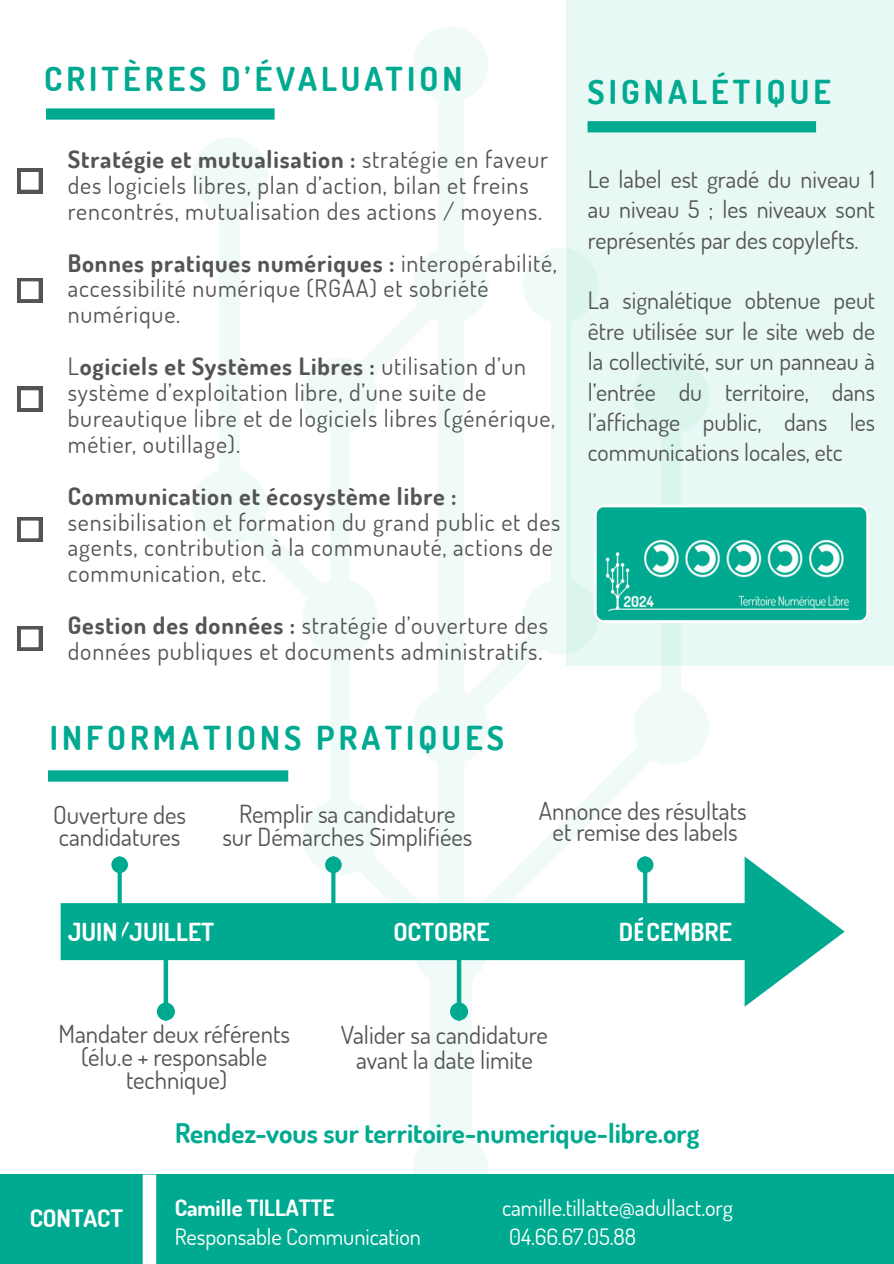
<style>
.page{position:relative;width:894px;height:1264px;background:#fff}
.page>*{position:absolute;margin:0;border:0;box-sizing:border-box;transform-origin:0 0}
.t1{font:700 33px "Dosis";letter-spacing:.125em;color:#00aa90}
.t2{font:700 27px "Dosis";color:#00aa90}
.t3{font:24.9px/22.8px "Dosis";color:#545454;text-align:center}
.t4{font:700 24.9px "Dosis";color:#fff}
.t5{font:24px/26px "Dosis";letter-spacing:.035em;color:#545454}
.t6{font:700 24px "Dosis";letter-spacing:-.005em;color:#fff}
.t7{font:22.5px "Dosis";letter-spacing:-.005em;color:#fff}
.t8{font:700 22.5px "Dosis";letter-spacing:-.005em;color:#fff}
.s1{font-weight:700}
</style>
<div class="page">
<img style="left:168px;top:27px;width:557px;height:1147px">
<div style="left:46px;top:108px;width:228px;height:12px;background:#00aa90"></div>
<div style="left:566px;top:0;width:327px;height:665px;background:#e8f8f5"></div>
<div style="left:587px;top:121px;width:228px;height:11px;background:#00aa90"></div>
<svg style="left:18px;top:169px;width:24px;height:24px"></svg>
<svg style="left:18px;top:278px;width:24px;height:24px"></svg>
<svg style="left:18px;top:387px;width:24px;height:24px"></svg>
<svg style="left:18px;top:517px;width:24px;height:24px"></svg>
<svg style="left:18px;top:626px;width:24px;height:24px"></svg>
<img style="left:594px;top:504px;width:274px;height:118px">
<div style="left:48px;top:770px;width:240px;height:11px;background:#00aa90"></div>
<hr style="left:164px;top:927px;width:4px;height:76px;background:#00aa90">
<div style="left:159px;top:1004px;width:14px;height:14px;background:#00aa90;border-radius:50%"></div>
<div style="left:157px;top:1002px;width:18px;height:18px;border:5px solid #00aa90;border-radius:50%"></div>
<div style="left:456px;top:927px;width:5px;height:76px;background:#00aa90"></div>
<div style="left:452px;top:1004px;width:13px;height:14px;background:#00aa90;border-radius:50%"></div>
<div style="left:450px;top:1002px;width:18px;height:18px;border:5px solid #00aa90;border-radius:50%"></div>
<div style="left:61px;top:903px;width:739px;height:57px;background:#00aa90"></div>
<svg style="left:744px;top:856px;width:100px;height:150px"></svg>
<hr style="left:118px;top:872px;width:4px;height:70px;background:#00aa90">
<div style="left:113px;top:858px;width:13px;height:13px;background:#00aa90;border-radius:50%"></div>
<div style="left:111px;top:856px;width:17px;height:17px;border:4px solid #00aa90;border-radius:50%"></div>
<div style="left:111px;top:941px;width:17px;height:17px;border:4px solid #00aa90;border-radius:50%"></div>
<hr style="left:331px;top:872px;width:4px;height:70px;background:#00aa90">
<div style="left:327px;top:858px;width:12px;height:13px;background:#00aa90;border-radius:50%"></div>
<div style="left:325px;top:856px;width:16px;height:17px;border:4px solid #00aa90;border-radius:50%"></div>
<div style="left:325px;top:941px;width:16px;height:17px;border:4px solid #00aa90;border-radius:50%"></div>
<hr style="left:643px;top:872px;width:4px;height:70px;background:#00aa90">
<div style="left:638px;top:858px;width:13px;height:13px;background:#00aa90;border-radius:50%"></div>
<div style="left:636px;top:856px;width:17px;height:17px;border:4px solid #00aa90;border-radius:50%"></div>
<div style="left:636px;top:941px;width:17px;height:17px;border:4px solid #00aa90;border-radius:50%"></div>
<div style="left:0;top:1174px;width:893px;height:89px;background:#00aa90"></div>
<div style="left:143px;top:1174px;width:13px;height:89px;background:#fff"></div>
<h1 class="t1" style="left:44px;top:57px;width:419px">CRITÈRES D’ÉVALUATION</h1>
<p class="t5" style="left:68px;top:145px;width:481px"><span class="s1">Stratégie et mutualisation :</span> stratégie en faveur des logiciels libres, plan d’action, bilan et freins rencontrés, mutualisation des actions / moyens.</p>
<p class="t5" style="left:68px;top:249px;width:490px"><span class="s1">Bonnes pratiques numériques :</span> interopérabilité, accessibilité numérique (RGAA) et sobriété numérique.</p>
<p class="t5" style="left:68px;top:352px;width:489px">L<span class="s1">ogiciels et Systèmes Libres :</span> utilisation d’un système d’exploitation libre, d’une suite de bureautique libre et de logiciels libres (générique, métier, outillage).</p>
<p class="t5" style="left:68px;top:482px;width:494px"><span class="s1">Communication et écosystème libre : </span>sensibilisation et formation du grand public et des agents, contribution à la communauté, actions de communication, etc.</p>
<h1 class="t5" style="left:68px;top:611px;width:481px"><span class="s1">Gestion des données :</span> stratégie d’ouverture des données publiques et documents administratifs.</h1>
<p class="t1" style="left:50px;top:716px;width:456px">INFORMATIONS PRATIQUES</p>
<p class="t1" style="left:587px;top:70px;width:245px">SIGNALÉTIQUE</p>
<p class="t5" style="left:587px;top:163px;width:288px;line-height:30.5px;text-align:justify">Le label est gradé du niveau 1 au niveau 5 ; les niveaux sont représentés par des copylefts.</p>
<h4 class="t5" style="left:587px;top:285px;width:288px;line-height:30.5px;text-align:justify">La signalétique obtenue peut être utilisée sur le site web de la collectivité, sur un panneau à l’entrée du territoire, dans l’affichage public, dans les communications locales, etc</h4>
<p class="t3" style="left:53px;top:802px;width:134px;text-align:left">Ouverture des candidatures</p>
<h1 class="t3" style="left:222px;top:801px;width:251px">Remplir sa candidature sur Démarches Simplifiées</h1>
<p class="t3" style="left:538px;top:799px;width:209px;line-height:21.8px">Annonce des résultats et remise des labels</p>
<p class="t4" style="left:68px;top:915px;width:148px">JUIN/JUILLET</p>
<p class="t4" style="left:393px;top:915px;width:98px">OCTOBRE</p>
<p class="t4" style="left:618px;top:915px;width:114px">DÉCEMBRE</p>
<h3 class="t3" style="left:58px;top:1021px;width:233px">Mandater deux référents (élu.e + responsable technique)</h3>
<p class="t3" style="left:341px;top:1020px;width:208px;line-height:26px">Valider sa candidature avant la date limite</p>
<h4 class="t6" style="left:30px;top:1202px;width:95px">CONTACT</h4>
<h4 class="t2" style="left:175px;top:1115px;width:526px">Rendez-vous sur territoire-numerique-libre.org</h4>
<p class="t8" style="left:175px;top:1192px;width:161px">Camille TILLATTE</p>
<p class="t7" style="left:502px;top:1192px;width:232px">camille.tillatte@adullact.org</p>
<p class="t7" style="left:175px;top:1221px;width:248px">Responsable Communication</p>
<p class="t7" style="left:509px;top:1221px;width:128px">04.66.67.05.88</p>
</div>
